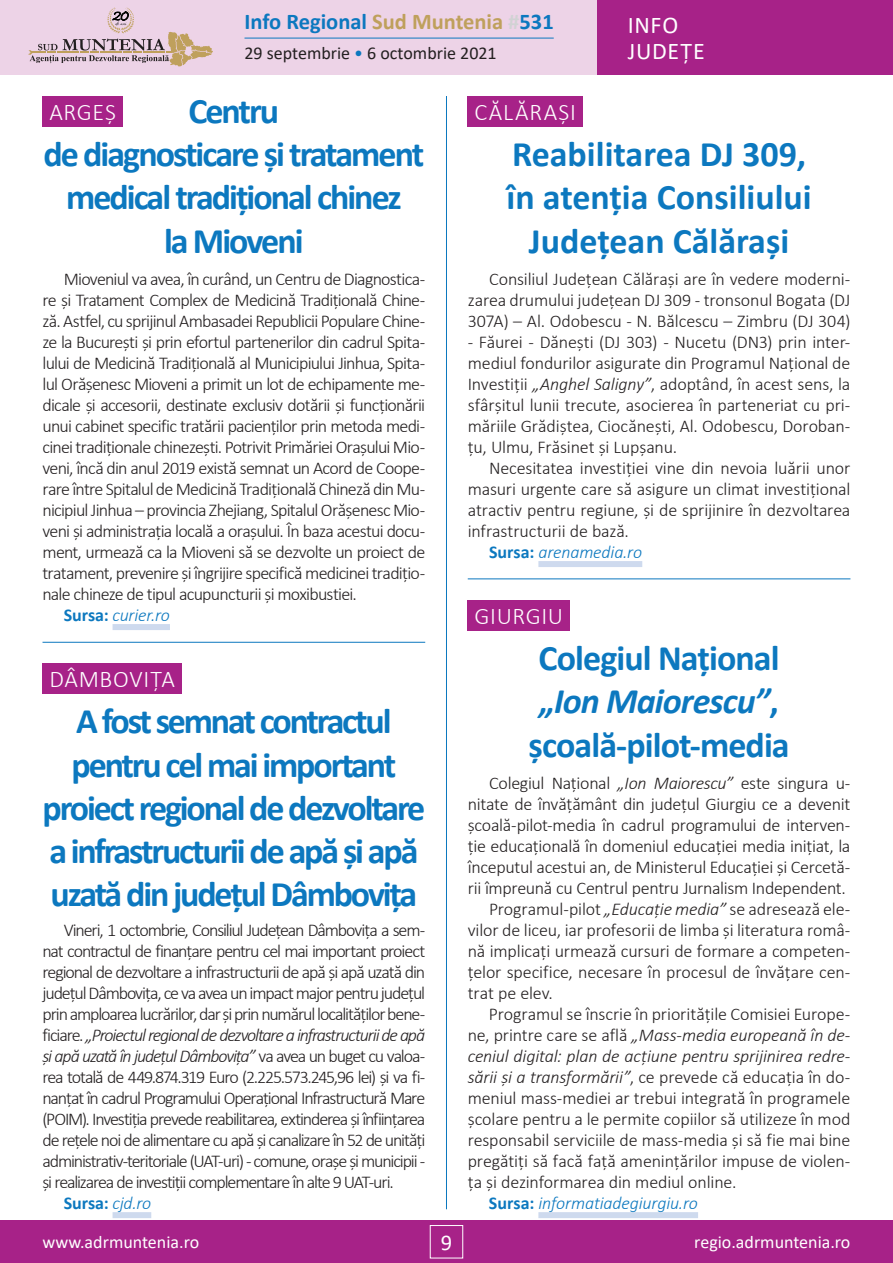
<style>
.page{position:relative;width:893px;height:1263px;background:#fff}
.page>*{position:absolute;margin:0;border:0;box-sizing:border-box;transform-origin:0 0}
.t1{font:700 36px/43.2px "Calibri";letter-spacing:-.055em;color:#0c78bf;text-align:center}
.t2{font:700 36px/43.2px "Calibri";color:#0c78bf;text-align:center}
.t3{font:700 36px/43.2px "Calibri";letter-spacing:-.025em;color:#0c78bf;text-align:center}
.t4{font:300 24px "Calibri";letter-spacing:.025em;color:#fff}
.t5{font:24px/25.5px "Calibri";letter-spacing:.03em;color:#fff}
.t6{font:300 24px "Calibri";letter-spacing:.06em;color:#fff}
.t7{font:700 22.5px "Calibri";color:#0c78bf}
.t8{font:22.5px "Calibri";color:#fff}
.t9{font:300 18px/21px "Calibri";letter-spacing:-.04em;color:#231f20;text-align:justify}
.t10{font:300 18px "Calibri";letter-spacing:-.065em;color:#231f20}
.t11{font:300 18px "Calibri";letter-spacing:-.01em;color:#231f20}
.t12{font:300 18px "Calibri";letter-spacing:-.005em;color:#231f20}
.t13{font:300 18px "Calibri";letter-spacing:-.02em;color:#231f20}
.t14{font:300 18px "Calibri";letter-spacing:-.06em;color:#231f20}
.t15{font:italic 300 18px "Calibri";letter-spacing:-.055em;color:#231f20}
.t16{font:italic 300 18px "Calibri";letter-spacing:-.01em;color:#231f20}
.t17{font:italic 300 18px "Calibri";letter-spacing:-.01em;color:#0c78bf}
.t18{font:300 18px "Calibri";letter-spacing:-.015em;color:#231f20}
.t19{font:18px "Calibri";color:#fff}
.t20{font:18px "Calibri";color:#231f20}
.t21{font:700 18px "Calibri";letter-spacing:-.005em;color:#0c78bf}
.s1{color:#bfa05c}
.s2{color:#d1d2d4}
.s3{color:#0c78bf}
.s4{font-weight:700;font-style:normal}
.s5{font-style:normal}
.s6{font-weight:300;font-style:italic}
.s7{font-style:italic}
</style>
<div class="page">
<div style="left:0;top:0;width:893px;height:75px;background:#edd3e7"></div>
<div style="left:597px;top:0;width:296px;height:75px;background:#a72288"></div>
<div style="left:0;top:1220px;width:893px;height:43px;background:#a72288"></div>
<div style="left:430px;top:1225px;width:33px;height:33px;border:1px solid #fff"></div>
<hr style="left:244px;top:38px;width:310px;height:1px;background:#0c78bf">
<svg style="left:29px;top:8px;width:184px;height:58px"></svg>
<div style="left:113px;top:624px;width:57px;height:6px;background:#cedaee"></div>
<hr style="left:446px;top:96px;width:1px;height:1113px;background:#0c78bf">
<div style="left:113px;top:1212px;width:38px;height:6px;background:#cedaee"></div>
<div style="left:538px;top:561px;width:104px;height:6px;background:#cedaee"></div>
<div style="left:538px;top:1212px;width:160px;height:6px;background:#cedaee"></div>
<div style="left:43px;top:96px;width:80px;height:31px;background:#a72288"></div>
<div style="left:468px;top:96px;width:115px;height:31px;background:#a72288"></div>
<div style="left:43px;top:663px;width:139px;height:31px;background:#a72288"></div>
<div style="left:468px;top:600px;width:102px;height:31px;background:#a72288"></div>
<hr style="left:468px;top:579px;width:382px;height:1px;background:#0c78bf">
<hr style="left:43px;top:642px;width:382px;height:1px;background:#0c78bf">
<p class="t7" style="left:244px;top:6px;width:311px">Info Regional <span class="s1">Sud Muntenia</span> <span class="s2">#</span>531</p>
<p class="t20" style="left:244px;top:41px;width:254px">29 septembrie <span class="s3">•</span> 6 octombrie 2021</p>
<h2 class="t5" style="left:628px;top:12px;width:79px">INFO<br>JUDEȚE</h2>
<h1 class="t1" style="left:44px;top:89px;width:382px">Centru<br>de diagnosticare și tratament medical tradițional chinez<br>la Mioveni</h1>
<h2 class="t4" style="left:49px;top:98px;width:68px">ARGEȘ</h2>
<h2 class="t6" style="left:475px;top:98px;width:103px">CĂLĂRAȘI</h2>
<h1 class="t2" style="left:507px;top:132px;width:307px">Reabilitarea DJ 309, în atenția Consiliului<br>Județean Călărași</h1>
<p class="t9" style="left:64px;top:268px;width:363px">Mioveniul va avea, în curând, un Centru de Diagnostica-</p>
<p class="t9" style="left:43px;top:289px;width:384px">re și Tratament Complex de Medicină Tradițională Chine-</p>
<p class="t9" style="left:43px;top:310px;width:384px">ză. Astfel, cu sprijinul Ambasadei Republicii Populare Chine-</p>
<p class="t9" style="left:43px;top:331px;width:384px">ze la București și prin efortul partenerilor din cadrul Spita-</p>
<p class="t9" style="left:43px;top:352px;width:384px">lului de Medicină Tradițională al Municipiului Jinhua, Spita-</p>
<p class="t9" style="left:43px;top:373px;width:384px">lul Orășenesc Mioveni a primit un lot de echipamente me-</p>
<p class="t9" style="left:43px;top:394px;width:384px">dicale și accesorii, destinate exclusiv dotării și funcționării</p>
<p class="t9" style="left:43px;top:415px;width:384px">unui cabinet specific tratării pacienților prin metoda medi-</p>
<p class="t9" style="left:43px;top:436px;width:384px">cinei tradiționale chinezești. Potrivit Primăriei Orașului Mio-</p>
<p class="t9" style="left:43px;top:457px;width:384px">veni, încă din anul 2019 există semnat un Acord de Coope-</p>
<p class="t9" style="left:43px;top:478px;width:384px">rare între Spitalul de Medicină Tradițională Chineză din Mu-</p>
<p class="t9" style="left:43px;top:499px;width:384px">nicipiul Jinhua – provincia Zhejiang, Spitalul Orășenesc Mio-</p>
<p class="t9" style="left:43px;top:520px;width:384px">veni și administrația locală a orașului. În baza acestui docu-</p>
<p class="t9" style="left:43px;top:541px;width:384px">ment, urmează ca la Mioveni să se dezvolte un proiect de</p>
<p class="t9" style="left:43px;top:562px;width:384px">tratament, prevenire și îngrijire specifică medicinei tradițio-</p>
<p class="t9" style="left:43px;top:583px;width:316px">nale chineze de tipul acupuncturii și moxibustiei.</p>
<p class="t17" style="left:64px;top:604px;width:108px"><span class="s4">Sursa:</span> curier.ro</p>
<h2 class="t4" style="left:49px;top:665px;width:127px">DÂMBOVIȚA</h2>
<h1 class="t1" style="left:43px;top:699px;width:384px">A fost semnat contractul pentru cel mai important proiect regional de dezvoltare a infrastructurii de apă și apă uzată din județul Dâmbovița</h1>
<p class="t10" style="left:64px;top:919px;width:363px">Vineri, 1 octombrie, Consiliul Județean Dâmbovița a sem-</p>
<p class="t10" style="left:43px;top:940px;width:384px">nat contractul de finanțare pentru cel mai important proiect</p>
<p class="t10" style="left:43px;top:961px;width:384px">regional de dezvoltare a infrastructurii de apă și apă uzată din</p>
<p class="t14" style="left:43px;top:982px;width:384px">județul Dâmbovița, ce va avea un impact major pentru județul</p>
<p class="t14" style="left:43px;top:1003px;width:384px">prin amploarea lucrărilor, dar și prin numărul localităților bene-</p>
<p class="t15" style="left:43px;top:1024px;width:384px"><span class="s5">ficiare.</span> „Proiectul regional de dezvoltare a infrastructurii de apă</p>
<p class="t15" style="left:43px;top:1045px;width:384px">și apă uzată în județul Dâmbovița” <span class="s5">va avea un buget cu valoa-</span></p>
<p class="t10" style="left:43px;top:1066px;width:384px">rea totală de 449.874.319 Euro (2.225.573.245,96 lei) și va fi-</p>
<p class="t10" style="left:43px;top:1087px;width:384px">nanțat în cadrul Programului Operațional Infrastructură Mare</p>
<p class="t10" style="left:43px;top:1108px;width:384px">(POIM). Investiția prevede reabilitarea, extinderea și înființarea</p>
<p class="t10" style="left:43px;top:1129px;width:384px">de rețele noi de alimentare cu apă și canalizare în 52 de unități</p>
<p class="t10" style="left:43px;top:1150px;width:384px">administrativ-teritoriale (UAT-uri) - comune, orașe și municipii -</p>
<p class="t10" style="left:43px;top:1171px;width:353px">și realizarea de investiții complementare în alte 9 UAT-uri.</p>
<p class="t21" style="left:64px;top:1190px;width:89px">Sursa: <span class="s6">cjd.ro</span></p>
<p class="t9" style="left:468px;top:268px;width:384px;text-indent:21px">Consiliul Județean Călărași are în vedere moderni&shy;zarea drumului județean DJ 309 - tronsonul Bogata (DJ 307A) – Al. Odobescu - N. Bălcescu – Zimbru (DJ 304)</p>
<p class="t9" style="left:468px;top:331px;width:384px">- Făurei - Dănești (DJ 303) - Nucetu (DN3) prin inter&shy;mediul fondurilor asigurate din Programul Național de Investiții <span class="s7">„Anghel Saligny”</span>, adoptând, în acest sens, la sfârșitul lunii trecute, asocierea în parteneriat cu pri&shy;măriile Grădiștea, Ciocănești, Al. Odobescu, Doroban&shy;țu, Ulmu, Frăsinet și Lupșanu.</p>
<p class="t11" style="left:489px;top:457px;width:363px">Necesitatea investiției vine din nevoia luării unor</p>
<p class="t11" style="left:468px;top:478px;width:384px">masuri urgente care să asigure un climat investițional</p>
<p class="t11" style="left:468px;top:499px;width:384px">atractiv pentru regiune, și de sprijinire în dezvoltarea</p>
<p class="t12" style="left:468px;top:520px;width:163px">infrastructurii de bază.</p>
<p class="t17" style="left:489px;top:541px;width:155px"><span class="s4">Sursa:</span> arenamedia.ro</p>
<h2 class="t4" style="left:475px;top:602px;width:90px">GIURGIU</h2>
<h1 class="t3" style="left:529px;top:636px;width:263px">Colegiul Național <span class="s7">„Ion Maiorescu”</span>, școală-pilot-media</h1>
<p class="t13" style="left:489px;top:772px;width:363px">Colegiul Național <span class="s7">„Ion Maiorescu”</span> este singura u-</p>
<p class="t13" style="left:468px;top:793px;width:384px">nitate de învățământ din județul Giurgiu ce a devenit</p>
<p class="t13" style="left:468px;top:814px;width:384px">școală-pilot-media în cadrul programului de interven-</p>
<p class="t18" style="left:468px;top:835px;width:384px">ție educațională în domeniul educației media inițiat, la</p>
<p class="t13" style="left:468px;top:856px;width:384px">începutul acestui an, de Ministerul Educației și Cercetă-</p>
<p class="t13" style="left:468px;top:877px;width:380px">rii împreună cu Centrul pentru Jurnalism Independent.</p>
<p class="t11" style="left:489px;top:898px;width:363px">Programul-pilot <span class="s7">„Educație media”</span> se adresează ele-</p>
<p class="t11" style="left:468px;top:919px;width:384px">vilor de liceu, iar profesorii de limba și literatura româ-</p>
<p class="t11" style="left:468px;top:940px;width:384px">nă implicați urmează cursuri de formare a competen-</p>
<p class="t12" style="left:468px;top:961px;width:384px">țelor specifice, necesare în procesul de învățare cen-</p>
<p class="t11" style="left:468px;top:982px;width:87px">trat pe elev.</p>
<p class="t12" style="left:489px;top:1003px;width:363px">Programul se înscrie în prioritățile Comisiei Europe-</p>
<p class="t16" style="left:468px;top:1024px;width:384px"><span class="s5">ne, printre care se află</span> „Mass-media europeană în de-</p>
<p class="t16" style="left:468px;top:1045px;width:384px">ceniul digital: plan de acțiune pentru sprijinirea redre-</p>
<p class="t12" style="left:468px;top:1066px;width:384px"><span class="s7">sării și a transformării”</span>, ce prevede că educația în do-</p>
<p class="t11" style="left:468px;top:1087px;width:384px">meniul mass-mediei ar trebui integrată în programele</p>
<p class="t11" style="left:468px;top:1108px;width:384px">școlare pentru a le permite copiilor să utilizeze în mod</p>
<p class="t12" style="left:468px;top:1129px;width:384px">responsabil serviciile de mass-media și să fie mai bine</p>
<p class="t12" style="left:468px;top:1150px;width:384px">pregătiți să facă față amenințărilor impuse de violen-</p>
<p class="t11" style="left:468px;top:1171px;width:270px">ța și dezinformarea din mediul online.</p>
<p class="t17" style="left:489px;top:1192px;width:211px"><span class="s4">Sursa:</span> informatiadegiurgiu.ro</p>
<p class="t19" style="left:43px;top:1230px;width:158px">www.adrmuntenia.ro</p>
<p class="t8" style="left:441px;top:1226px;width:13px">9</p>
<p class="t19" style="left:694px;top:1230px;width:158px">regio.adrmuntenia.ro</p>
</div>
